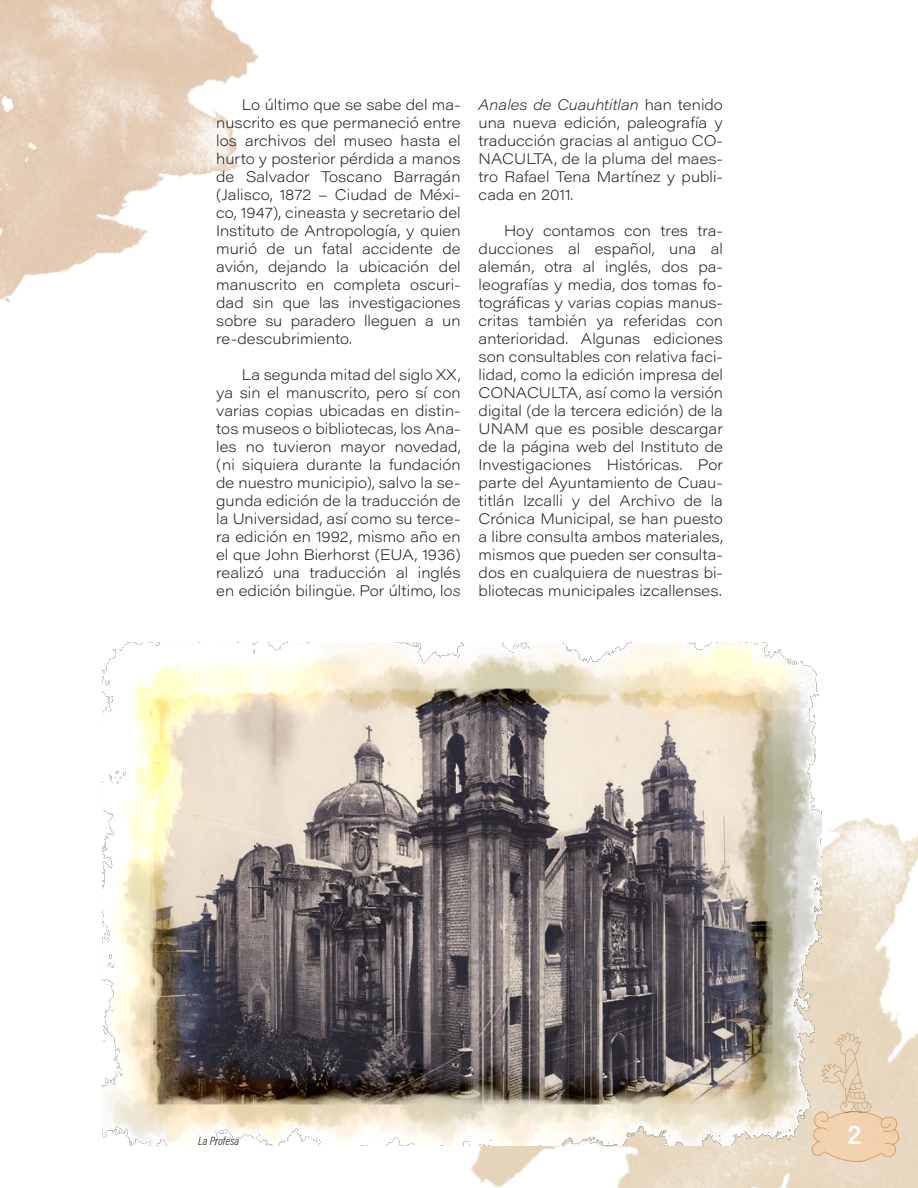
<style>
.page{position:relative;width:918px;height:1188px;background:#fff}
.page>*{position:absolute;margin:0;border:0;box-sizing:border-box;transform-origin:0 0}
.t1{font:27px "Acumin Variable Concept";color:#fff}
.t2{font:15px/18px "Acumin Variable Concept";letter-spacing:.075em;color:#231f20;text-align:justify}
.t3{font:12px "Acumin Variable Concept";letter-spacing:-.12em;color:#231f20}
</style>
<div class="page">
<img style="left:0;top:0;width:918px;height:1188px">
<img style="left:794px;top:1094px;width:120px;height:77px">
<img style="left:821px;top:1026px;width:74px;height:99px">
<img style="left:102px;top:642px;width:719px;height:503px">
<p class="t2" style="left:216px;top:95px;width:246px;text-indent:26px">Lo último que se sabe del ma&shy;nuscrito es que permaneció entre los archivos del museo hasta el hurto y posterior pérdida a manos de Salvador Toscano Barragán (Jalisco, 1872 – Ciudad de Méxi&shy;co, 1947), cineasta y secretario del Instituto de Antropología, y quien murió de un fatal accidente de avión, dejando la ubicación del manuscrito en completa oscuri&shy;dad sin que las investigaciones sobre su paradero lleguen a un re-descubrimiento.</p>
<p class="t2" style="left:216px;top:365px;width:245px;text-indent:26px">La segunda mitad del siglo XX, ya sin el manuscrito, pero sí con varias copias ubicadas en distin&shy;tos museos o bibliotecas, los Ana&shy;les no tuvieron mayor novedad, (ni siquiera durante la fundación de nuestro municipio), salvo la se&shy;gunda edición de la traducción de la Universidad, así como su terce&shy;ra edición en 1992, mismo año en el que John Bierhorst (EUA, 1936) realizó una traducción al inglés en edición bilingüe. Por último, los</p>
<p class="t2" style="left:479px;top:95px;width:245px">Anales de Cuauhtitlan han tenido una nueva edición, paleografía y traducción gracias al antiguo CO-NACULTA, de la pluma del maes&shy;tro Rafael Tena Martínez y publi&shy;cada en 2011.</p>
<p class="t2" style="left:479px;top:221px;width:246px;text-indent:26px">Hoy contamos con tres tra&shy;ducciones al español, una al alemán, otra al inglés, dos pa&shy;leografías y media, dos tomas fo&shy;tográficas y varias copias manus&shy;critas también ya referidas con anterioridad. Algunas ediciones son consultables con relativa faci&shy;lidad, como la edición impresa del CONACULTA, así como la versión digital (de la tercera edición) de la UNAM que es posible descargar de la página web del Instituto de Investigaciones Históricas. Por parte del Ayuntamiento de Cuau&shy;titlán Izcalli y del Archivo de la Crónica Municipal, se han puesto a libre consulta ambos materiales, mismos que pueden ser consulta&shy;dos en cualquiera de nuestras bi&shy;bliotecas municipales izcallenses.</p>
<p class="t3" style="left:198px;top:1133px;width:44px">La Profesa</p>
<h1 class="t1" style="left:848px;top:1116px;width:15px">2</h1>
</div>
